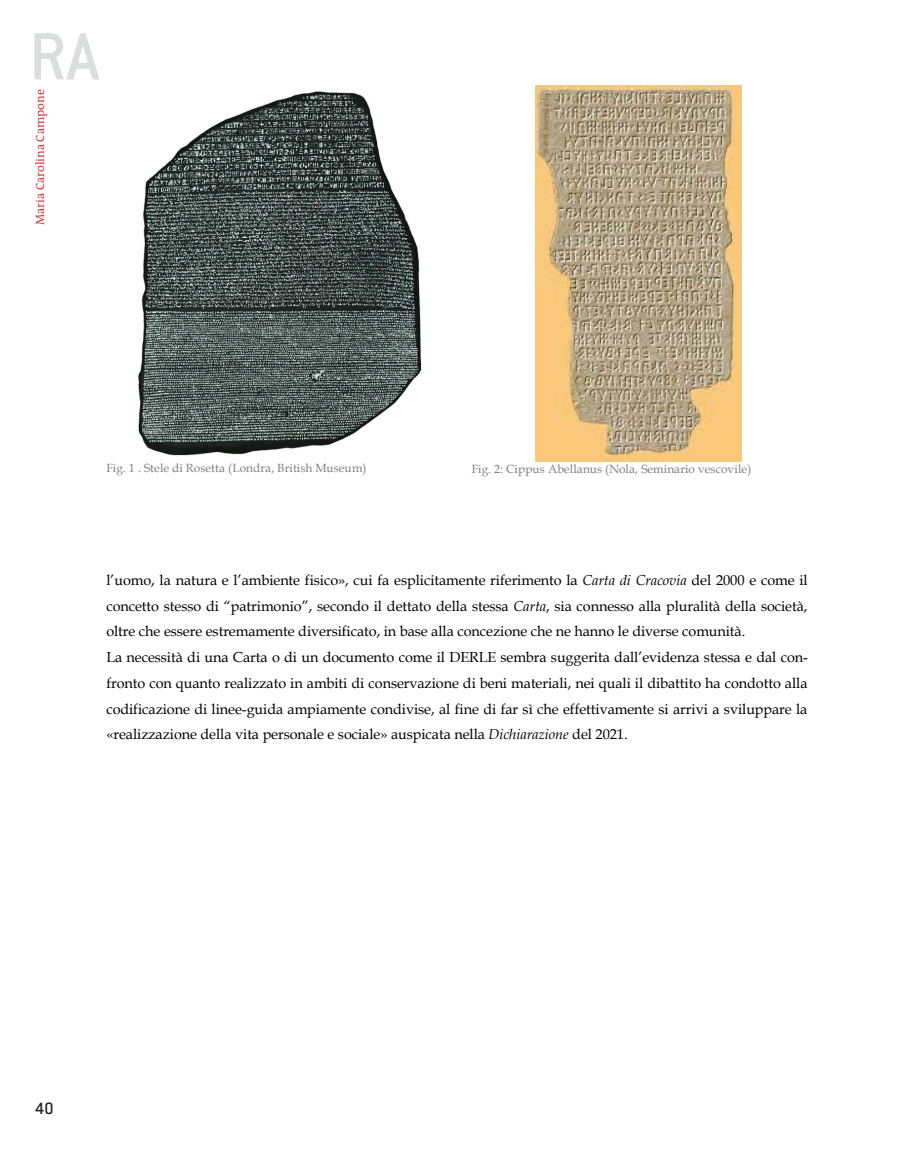
<style>
.page{position:relative;width:915px;height:1149px;background:#fff}
.page>*{position:absolute;margin:0;border:0;box-sizing:border-box;transform-origin:0 0}
.t1{font:500 73.35px "Conduit ITC";color:#dcdddf}
.t2{font:500 18px "Conduit ITC";color:#231f20}
.t3{font:14.4px/25.8px "Book Antiqua";letter-spacing:-.005em;color:#000}
.t4{font:12px "The Antiqua B5";color:#d03a3d}
.t5{font:11.85px "Book Antiqua";letter-spacing:.005em;color:#7f7f7f}
.s1{font-style:italic}
</style>
<div class="page">
<img style="left:138px;top:91px;width:284px;height:365px">
<img style="left:535px;top:85px;width:206px;height:376px">
<h1 class="t1" style="left:29px;top:15px;width:72px">RA</h1>
<p class="t4" style="left:34px;top:225px;width:137px;rotate:-90deg">Maria Carolina Campone</p>
<p class="t5" style="left:106px;top:461px;width:261px">Fig. 1 . Stele di Rosetta (Londra, British Museum)</p>
<p class="t5" style="left:471px;top:462px;width:281px">Fig. 2: Cippus Abellanus (Nola, Seminario vescovile)</p>
<p class="t3" style="left:106px;top:567px;width:702px">l’uomo, la natura e l’ambiente fisico», cui fa esplicitamente riferimento la <span class="s1">Carta di Cracovia</span> del 2000 e come il concetto stesso di “patrimonio”, secondo il dettato della stessa <span class="s1">Carta</span>, sia connesso alla pluralità della società, oltre che essere estremamente diversificato, in base alla concezione che ne hanno le diverse comunità.<br>La necessità di una Carta o di un documento come il DERLE sembra suggerita dall’evidenza stessa e dal con&shy;fronto con quanto realizzato in ambiti di conservazione di beni materiali, nei quali il dibattito ha condotto alla codificazione di linee-guida ampiamente condivise, al fine di far sì che effettivamente si arrivi a sviluppare la «realizzazione della vita personale e sociale» auspicata nella <span class="s1">Dichiarazione</span> del 2021.</p>
<p class="t2" style="left:35px;top:1097px;width:20px">40</p>
</div>
